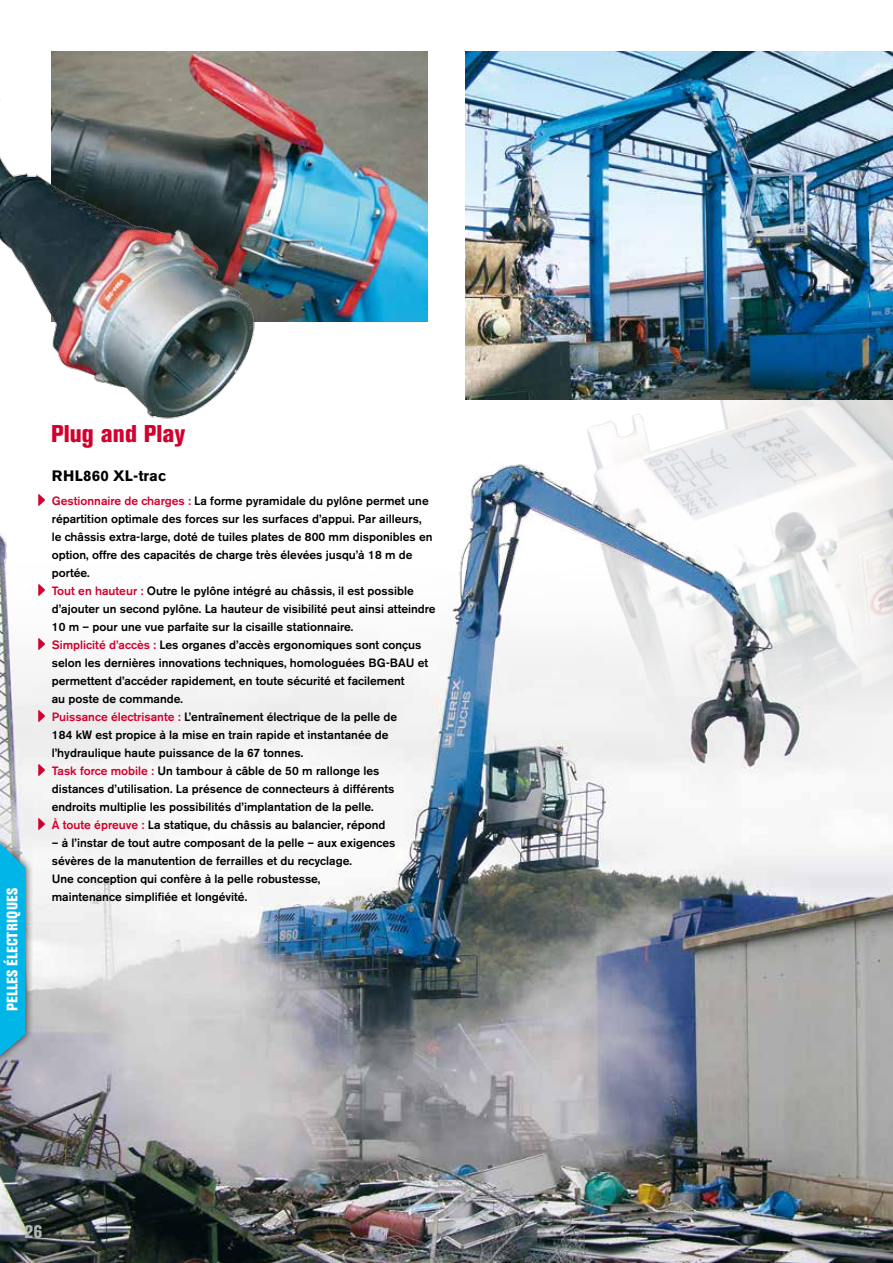
<style>
.page{position:relative;width:893px;height:1263px;background:#fff}
.page>*{position:absolute;margin:0;border:0;box-sizing:border-box;transform-origin:0 0}
.t1{font:800 condensed 24px "Akzidenz Grotesk BE";letter-spacing:.005em;color:#d2002e}
.t2{font:800 condensed 18px "Akzidenz Grotesk BE";color:#b1b3b4}
.t3{font:800 condensed 15px "Akzidenz Grotesk BE";letter-spacing:.02em;color:#fff}
.t4{font:700 15px "Akzidenz Grotesk BE";letter-spacing:.02em;color:#000}
.t5{font:500 12px/18px "Akzidenz Grotesk BE";color:#000}
.s1{color:#d2002e}
</style>
<div class="page">
<img style="left:378px;top:51px;width:515px;height:395px">
<img style="left:51px;top:51px;width:376px;height:270px">
<img style="left:0;top:101px;width:286px;height:318px">
<img style="left:0;top:446px;width:893px;height:817px">
<svg style="left:38px;top:493px;width:7px;height:14px"></svg>
<svg style="left:38px;top:583px;width:7px;height:14px"></svg>
<svg style="left:38px;top:637px;width:7px;height:14px"></svg>
<svg style="left:38px;top:709px;width:7px;height:14px"></svg>
<svg style="left:38px;top:763px;width:7px;height:14px"></svg>
<svg style="left:38px;top:817px;width:7px;height:14px"></svg>
<div style="left:0;top:835px;width:34px;height:229px;background:#000;opacity:.75"></div>
<svg style="left:0;top:843px;width:26px;height:212px;background:#14b4e0"></svg>
<img style="left:466px;top:51px;width:427px;height:349px">
<p class="t3" style="left:4px;top:1011px;width:125px;rotate:-90deg">PELLES ÉLECTRIQUES</p>
<h1 class="t1" style="left:51px;top:420px;width:136px">Plug and Play</h1>
<p class="t4" style="left:52px;top:467px;width:115px">RHL860 XL-trac</p>
<p class="t5" style="left:52px;top:491px;width:385px"><span class="s1">Gestionnaire de charges :</span> La forme pyramidale du pylône permet une répartition optimale des forces sur les surfaces d’appui. Par ailleurs,<br>le châssis extra-large, doté de tuiles plates de 800 mm disponibles en option, offre des capacités de charge très élevées jusqu’à 18 m de portée.<br><span class="s1">Tout en hauteur :</span> Outre le pylône intégré au châssis, il est possible d’ajouter un second pylône. La hauteur de visibilité peut ainsi atteindre 10 m – pour une vue parfaite sur la cisaille stationnaire.<br><span class="s1">Simplicité d’accès :</span> Les organes d’accès ergonomiques sont conçus selon les dernières innovations techniques, homologuées BG-BAU et permettent d’accéder rapidement, en toute sécurité et facilement<br>au poste de commande.<br><span class="s1">Puissance électrisante :</span> L’entraînement électrique de la pelle de<br>184 kW est propice à la mise en train rapide et instantanée de l’hydraulique haute puissance de la 67 tonnes.<br><span class="s1">Task force mobile :</span> Un tambour à câble de 50 m rallonge les<br>distances d’utilisation. La présence de connecteurs à différents endroits multiplie les possibilités d’implantation de la pelle.<br><span class="s1">À toute épreuve :</span> La statique, du châssis au balancier, répond</p>
<p class="t5" style="left:52px;top:833px;width:345px">– à l’instar de tout autre composant de la pelle – aux exigences sévères de la manutention de ferrailles et du recyclage.<br>Une conception qui confère à la pelle robustesse,<br>maintenance simplifiée et longévité.</p>
<h2 class="t2" style="left:25px;top:1221px;width:19px">26</h2>
</div>
